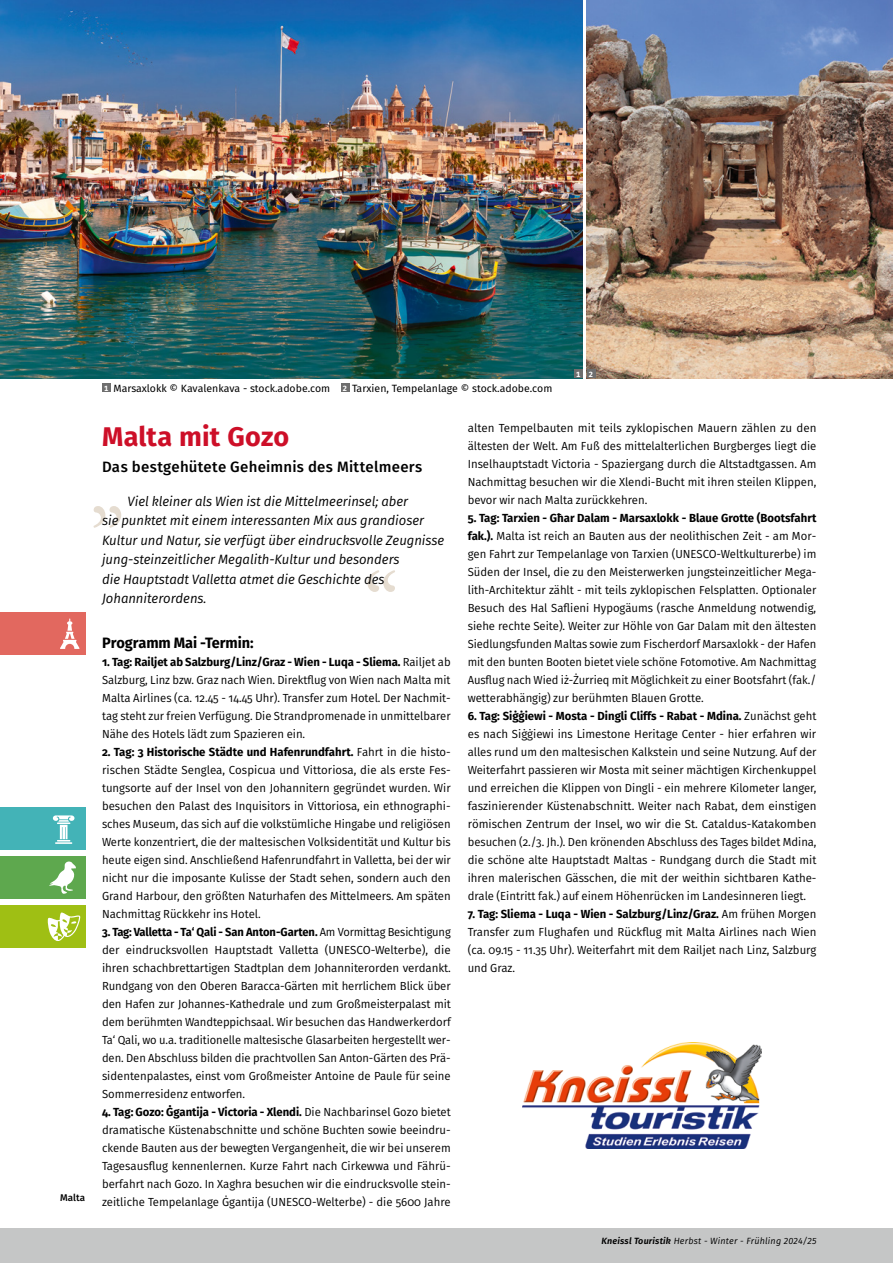
<style>
.page{position:relative;width:893px;height:1263px;background:#fff}
.page>*{position:absolute;margin:0;border:0;box-sizing:border-box;transform-origin:0 0}
._01a_Überschrift_1_Reise{font:700 27px "Fira Sans";letter-spacing:.005em;color:#cd0f28}
._01b_Unterüberschrift_2_Reise{font:500 15px "Fira Sans";letter-spacing:.015em;color:#000}
._02_Reiseverlauf{font:700 15px "Fira Sans";color:#000}
._01d_Einleitungstext_6mm{font:italic 13.5px/19.5px "Fira Sans";color:#000}
._02_Reiseverlauf-2{font:11.7px/18px "Fira Sans";color:#000;text-align:justify}
._02_Reiseverlauf-3{font:11.7px/18px "Fira Sans";color:#000;text-align:justify;scale:.95 1}
._04_Bildlegende__Bildquelle{font:10.5px "Fira Sans";color:#000}
.Rubrik_b{font:500 9.75px "Fira Sans";color:#000}
.Fusszeile_bold_italic_rb{font:italic 9px "Fira Sans";letter-spacing:.02em;color:#000}
.t1{font:700 7.5px "Fira Sans";color:#fff}
.s1{font-weight:700}
.s2{font-weight:600}
</style>
<div class="page">
<svg style="left:93px;top:506px;width:28px;height:22px"></svg>
<svg style="left:367px;top:570px;width:28px;height:22px"></svg>
<div style="left:0;top:1229px;width:893px;height:34px;background:#c5c6c6"></div>
<div style="left:0;top:808px;width:85px;height:42px;background:#43b3b7"></div>
<svg style="left:53px;top:815px;width:22px;height:29px"></svg>
<div style="left:0;top:856px;width:85px;height:43px;background:#5ea84e"></div>
<svg style="left:49px;top:861px;width:27px;height:33px"></svg>
<div style="left:0;top:612px;width:85px;height:43px;background:#e2685f"></div>
<svg style="left:60px;top:618px;width:19px;height:31px"></svg>
<img style="left:587px;top:0;width:306px;height:378px">
<div style="left:102px;top:384px;width:9px;height:8px;background:#6e6e6e"></div>
<div style="left:341px;top:384px;width:8px;height:8px;background:#6e6e6e"></div>
<img style="left:0;top:0;width:583px;height:378px">
<div style="left:574px;top:369px;width:9px;height:9px;background:#6e6e6e"></div>
<div style="left:587px;top:369px;width:8px;height:9px;background:#6e6e6e"></div>
<div style="left:0;top:905px;width:85px;height:43px;background:#9fbf14"></div>
<svg style="left:47px;top:912px;width:34px;height:29px"></svg>
<img style="left:522px;top:1042px;width:240px;height:107px">
<p class="Rubrik_b" style="left:60px;top:1190px;width:26px">Malta</p>
<p class="t1" style="left:104px;top:382px;width:6px">1</p>
<p class="_04_Bildlegende__Bildquelle" style="left:113px;top:380px;width:218px">Marsaxlokk © Kavalenkava - stock.adobe.com</p>
<p class="t1" style="left:343px;top:382px;width:6px">2</p>
<p class="_04_Bildlegende__Bildquelle" style="left:352px;top:380px;width:202px">Tarxien, Tempelanlage © stock.adobe.com</p>
<p class="t1" style="left:576px;top:368px;width:6px">1</p>
<p class="t1" style="left:589px;top:368px;width:6px">2</p>
<p class="_01a_Überschrift_1_Reise" style="left:102px;top:414px;width:189px">Malta mit Gozo</p>
<p class="_01b_Unterüberschrift_2_Reise" style="left:102px;top:454px;width:322px">Das bestgehütete Geheimnis des Mittelmeers</p>
<p class="_01d_Einleitungstext_6mm" style="left:102px;top:491px;width:344px;text-indent:26px">Viel kleiner als Wien ist die Mittelmeerinsel; aber<br>sie punktet mit einem interessanten Mix aus grandioser Kultur und Natur, sie verfügt über eindrucksvolle Zeugnisse jung-steinzeitlicher Megalith-Kultur und besonders<br>die Hauptstadt Valletta atmet die Geschichte des Johanniterordens.</p>
<p class="_02_Reiseverlauf" style="left:102px;top:630px;width:153px">Programm Mai -Termin:</p>
<p class="_02_Reiseverlauf-2" style="left:102px;top:653px;width:350px"><span class="s1">1. Tag: Railjet ab Salzburg/Linz/Graz - Wien - Luqa - Sliema.</span> Railjet ab Salzburg, Linz bzw. Graz nach Wien. Direktflug von Wien nach Malta mit Malta Airlines (ca. 12.45 - 14.45 Uhr). Transfer zum Hotel. Der Nachmit&shy;tag steht zur freien Verfügung. Die Strandpromenade in unmittelbarer Nähe des Hotels lädt zum Spazieren ein.</p>
<p class="_02_Reiseverlauf-2" style="left:102px;top:743px;width:350px"><span class="s1">2. Tag: 3 Historische Städte und Hafenrundfahrt.</span> Fahrt in die histo&shy;rischen Städte Senglea, Cospicua und Vittoriosa, die als erste Fes&shy;tungsorte auf der Insel von den Johannitern gegründet wurden. Wir besuchen den Palast des Inquisitors in Vittoriosa, ein ethnographi&shy;sches Museum, das sich auf die volkstümliche Hingabe und religiösen Werte konzentriert, die der maltesischen Volksidentität und Kultur bis heute eigen sind. Anschließend Hafenrundfahrt in Valletta, bei der wir nicht nur die imposante Kulisse der Stadt sehen, sondern auch den Grand Harbour, den größten Naturhafen des Mittelmeers. Am späten Nachmittag Rückkehr ins Hotel.</p>
<p class="_02_Reiseverlauf-3" style="left:102px;top:923px;width:369px"><span class="s1">3. Tag: Valletta - Ta‘ Qali - San Anton-Garten.</span> Am Vormittag Besichtigung der eindrucksvollen Hauptstadt Valletta (UNESCO-Welterbe), die ihren schachbrettartigen Stadtplan dem Johanniterorden verdankt.<br>Rundgang von den Oberen Baracca-Gärten mit herrlichem Blick über den Hafen zur Johannes-Kathedrale und zum Großmeisterpalast mit dem berühmten Wandteppichsaal. Wir besuchen das Handwerkerdorf Ta‘ Qali, wo u.a. traditionelle maltesische Glasarbeiten hergestellt wer&shy;den. Den Abschluss bilden die prachtvollen San Anton-Gärten des Prä&shy;sidentenpalastes, einst vom Großmeister Antoine de Paule für seine Sommerresidenz entworfen.</p>
<p class="_02_Reiseverlauf-2" style="left:102px;top:1103px;width:350px"><span class="s1">4. Tag: Gozo: Ġgantija - Victoria - Xlendi.</span> Die Nachbarinsel Gozo bietet dramatische Küstenabschnitte und schöne Buchten sowie beeindru&shy;ckende Bauten aus der bewegten Vergangenheit, die wir bei unserem Tagesausflug kennenlernen. Kurze Fahrt nach Cirkewwa und Fährü&shy;berfahrt nach Gozo. In Xaghra besuchen wir die eindrucksvolle stein&shy;zeitliche Tempelanlage Ġgantija (UNESCO-Welterbe) - die 5600 Jahre</p>
<p class="_02_Reiseverlauf-2" style="left:468px;top:419px;width:350px">alten Tempelbauten mit teils zyklopischen Mauern zählen zu den ältesten der Welt. Am Fuß des mittelalterlichen Burgberges liegt die Inselhauptstadt Victoria - Spaziergang durch die Altstadtgassen. Am Nachmittag besuchen wir die Xlendi-Bucht mit ihren steilen Klippen, bevor wir nach Malta zurückkehren.</p>
<p class="_02_Reiseverlauf-2" style="left:468px;top:509px;width:350px"><span class="s1">5. Tag: Tarxien - Għar Dalam - Marsaxlokk - Blaue Grotte (Bootsfahrt fak.).</span> Malta ist reich an Bauten aus der neolithischen Zeit - am Mor&shy;gen Fahrt zur Tempelanlage von Tarxien (UNESCO-Weltkulturerbe) im Süden der Insel, die zu den Meisterwerken jungsteinzeitlicher Mega&shy;lith-Architektur zählt - mit teils zyklopischen Felsplatten. Optionaler Besuch des Hal Saflieni Hypogäums (rasche Anmeldung notwendig, siehe rechte Seite). Weiter zur Höhle von Gar Dalam mit den ältesten Siedlungsfunden Maltas sowie zum Fischerdorf Marsaxlokk - der Hafen mit den bunten Booten bietet viele schöne Fotomotive. Am Nachmittag Ausflug nach Wied iż-Żurrieq mit Möglichkeit zu einer Bootsfahrt (fak./ wetterabhängig) zur berühmten Blauen Grotte.</p>
<p class="_02_Reiseverlauf-2" style="left:468px;top:707px;width:350px"><span class="s1">6. Tag: Siġġiewi - Mosta - Dingli Cliffs - Rabat - Mdina.</span> Zunächst geht es nach Siġġiewi ins Limestone Heritage Center - hier erfahren wir alles rund um den maltesischen Kalkstein und seine Nutzung. Auf der Weiterfahrt passieren wir Mosta mit seiner mächtigen Kirchenkuppel und erreichen die Klippen von Dingli - ein mehrere Kilometer langer, faszinierender Küstenabschnitt. Weiter nach Rabat, dem einstigen römischen Zentrum der Insel, wo wir die St. Cataldus-Katakomben besuchen (2./3. Jh.). Den krönenden Abschluss des Tages bildet Mdina, die schöne alte Hauptstadt Maltas - Rundgang durch die Stadt mit ihren malerischen Gässchen, die mit der weithin sichtbaren Kathe&shy;drale (Eintritt fak.) auf einem Höhenrücken im Landesinneren liegt.</p>
<p class="_02_Reiseverlauf-2" style="left:468px;top:905px;width:350px"><span class="s1">7. Tag: Sliema - Luqa - Wien - Salzburg/Linz/Graz.</span> Am frühen Morgen Transfer zum Flughafen und Rückflug mit Malta Airlines nach Wien (ca. 09.15 - 11.35 Uhr). Weiterfahrt mit dem Railjet nach Linz, Salzburg und Graz.</p>
<p class="Fusszeile_bold_italic_rb" style="left:602px;top:1234px;width:216px"><span class="s2">Kneissl Touristik</span> Herbst - Winter - Frühling 2024/25</p>
</div>
